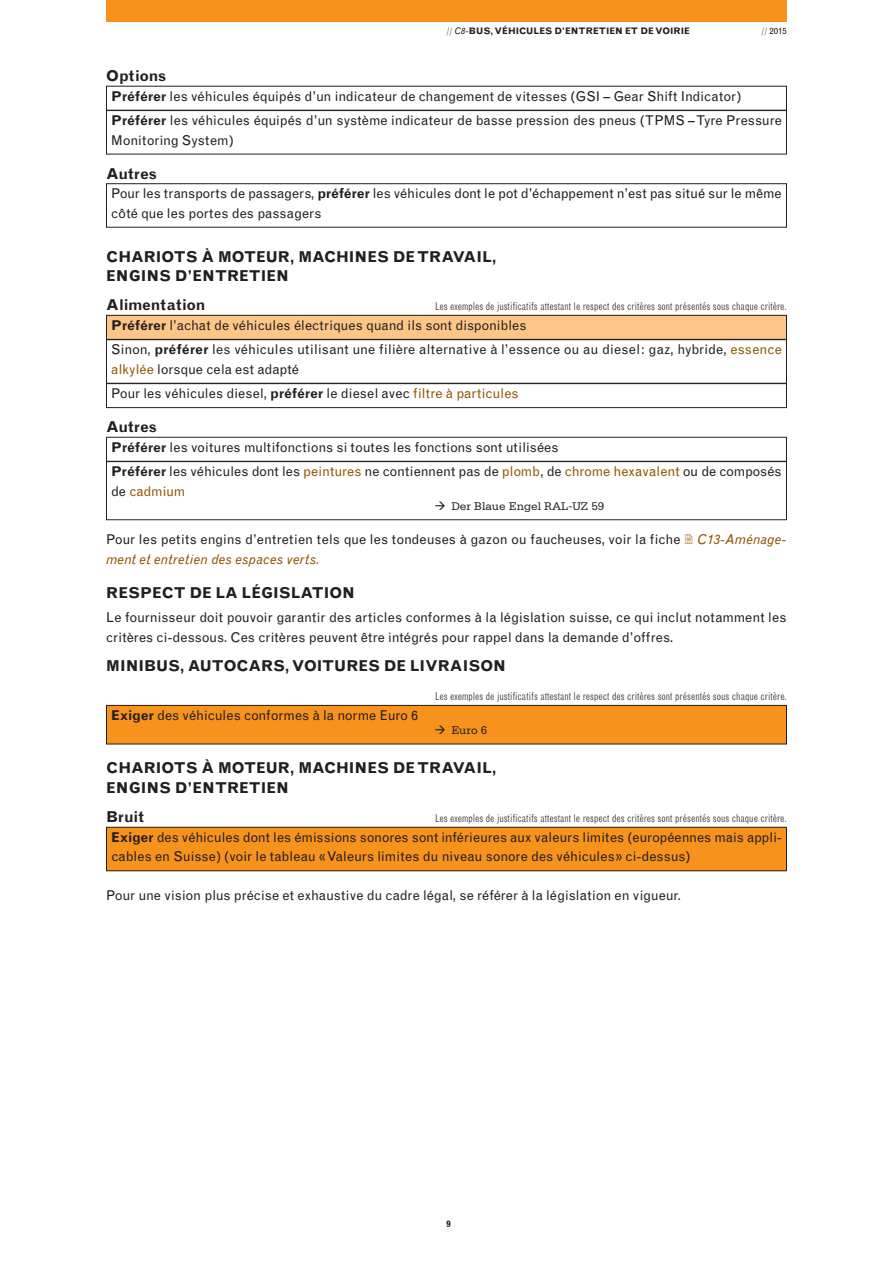
<style>
.page{position:relative;width:893px;height:1263px;background:#fff}
.page>*{position:absolute;margin:0;border:0;box-sizing:border-box;transform-origin:0 0}
.t1{font:700 15px/19.5px "Grotesque";color:#231f20}
.t2{font:13.5px/19.5px "Grotesque";color:#231f20}
.t3{font:13.5px "Grotesque";letter-spacing:-.01em;color:#905500}
.t4{font:11.7px "Serifa";color:#231f20}
.t5{font:300 condensed 10.5px "Grotesque";color:#231f20}
.t6{font:700 9px "Grotesque";color:#231f20}
.t7{font:9px "Grotesque";color:#231f20}
.s1{font-weight:300}
.s2{font-weight:400;font-style:italic}
.s3{font-weight:700}
.s4{color:#905500}
.s5{color:#231f20}
.s6{font-style:italic;color:#905500}
</style>
<div class="page">
<div style="left:106px;top:110px;width:681px;height:44px;border:1px solid #231f20"></div>
<div style="left:106px;top:183px;width:681px;height:44px;border:1px solid #231f20"></div>
<div style="left:106px;top:315px;width:680px;height:24px;background:#fdc689"></div>
<div style="left:106px;top:315px;width:681px;height:24px;border:1px solid #231f20"></div>
<div style="left:106px;top:339px;width:681px;height:44px;border:1px solid #231f20"></div>
<div style="left:106px;top:383px;width:681px;height:25px;border:1px solid #231f20"></div>
<div style="left:106px;top:437px;width:681px;height:24px;border:1px solid #231f20"></div>
<div style="left:106px;top:461px;width:681px;height:59px;border:1px solid #231f20"></div>
<div style="left:106px;top:705px;width:680px;height:39px;background:#f7931d"></div>
<div style="left:106px;top:705px;width:681px;height:39px;border:1px solid #231f20"></div>
<div style="left:106px;top:827px;width:680px;height:44px;background:#f7931d"></div>
<div style="left:106px;top:827px;width:681px;height:44px;border:1px solid #231f20"></div>
<div style="left:106px;top:0;width:681px;height:21px;background:#f7931d"></div>
<p class="t1" style="left:106px;top:67px;width:61px">Options</p>
<p class="t6" style="left:446px;top:28px;width:245px"><span class="s1">//</span> <span class="s2">C8-</span>BUS, VÉHICULES D’ENTRETIEN ET DE VOIRIE</p>
<p class="t7" style="left:761px;top:28px;width:27px"><span class="s1">//</span> 2015</p>
<p class="t2" style="left:111px;top:85px;width:672px;line-height:24.3px"><span class="s3">Préférer</span> les véhicules équipés d’un indicateur de changement de vitesses (GSI – Gear Shift Indicator)<br><span class="s3">Préférer</span> les véhicules équipés d’un système indicateur de basse pression des pneus (TPMS – Tyre Pressure</p>
<p class="t2" style="left:111px;top:131px;width:124px">Monitoring System)</p>
<p class="t1" style="left:106px;top:165px;width:52px">Autres</p>
<p class="t2" style="left:111px;top:185px;width:672px">Pour les transports de passagers, <span class="s3">préférer</span> les véhicules dont le pot d’échappement n’est pas situé sur le même côté que les portes des passagers</p>
<p class="t1" style="left:106px;top:248px;width:392px">CHARIOTS À MOTEUR, MACHINES DE TRAVAIL,<br>ENGINS D’ENTRETIEN</p>
<p class="t1" style="left:106px;top:297px;width:101px">Alimentation</p>
<p class="t5" style="left:435px;top:302px;width:353px">Les exemples de justificatifs attestant le respect des critères sont présentés sous chaque critère.</p>
<p class="t2" style="left:111px;top:314px;width:672px;line-height:24.3px"><span class="s3">Préférer</span> l’achat de véhicules électriques quand ils sont disponibles<br>Sinon, <span class="s3">préférer</span> les véhicules utilisant une filière alternative à l’essence ou au diesel: gaz, hybride, <span class="s4">essence</span></p>
<p class="t2" style="left:111px;top:358px;width:409px;line-height:24.5px"><span class="s4">alkylée</span> lorsque cela est adapté<br>Pour les véhicules diesel, <span class="s3">préférer</span> le diesel avec <span class="s4">filtre à particules</span></p>
<p class="t1" style="left:106px;top:418px;width:52px">Autres</p>
<p class="t2" style="left:111px;top:436px;width:672px;line-height:24.3px"><span class="s3">Préférer</span> les voitures multifonctions si toutes les fonctions sont utilisées<br><span class="s3">Préférer</span> les véhicules dont les <span class="s4">peintures</span> ne contiennent pas de <span class="s4">plomb</span>, de <span class="s4">chrome hexavalent</span> ou de composés</p>
<p class="t3" style="left:111px;top:486px;width:76px"><span class="s5">de</span> cadmium</p>
<p class="t4" style="left:451px;top:502px;width:155px">Der Blaue Engel RAL-UZ 59</p>
<p class="t2" style="left:106px;top:531px;width:682px">Pour les petits engins d’entretien tels que les tondeuses à gazon ou faucheuses, voir la fiche <span class="s6">C13-Aménage&shy;ment et entretien des espaces verts.</span></p>
<p class="t1" style="left:106px;top:584px;width:250px">RESPECT DE LA LÉGISLATION</p>
<p class="t2" style="left:106px;top:609px;width:682px">Le fournisseur doit pouvoir garantir des articles conformes à la législation suisse, ce qui inclut notamment les critères ci-dessous. Ces critères peuvent être intégrés pour rappel dans la demande d’offres.</p>
<p class="t1" style="left:106px;top:657px;width:401px">MINIBUS, AUTOCARS, VOITURES DE LIVRAISON</p>
<p class="t5" style="left:435px;top:692px;width:353px">Les exemples de justificatifs attestant le respect des critères sont présentés sous chaque critère.</p>
<p class="t2" style="left:111px;top:706px;width:308px"><span class="s3">Exiger</span> des véhicules conformes à la norme Euro 6</p>
<p class="t4" style="left:451px;top:727px;width:37px">Euro 6</p>
<p class="t1" style="left:106px;top:760px;width:392px">CHARIOTS À MOTEUR, MACHINES DE TRAVAIL,<br>ENGINS D’ENTRETIEN</p>
<p class="t1" style="left:106px;top:808px;width:39px">Bruit</p>
<p class="t5" style="left:435px;top:814px;width:353px">Les exemples de justificatifs attestant le respect des critères sont présentés sous chaque critère.</p>
<p class="t2" style="left:111px;top:828px;width:672px"><span class="s3">Exiger</span> des véhicules dont les émissions sonores sont inférieures aux valeurs limites (européennes mais appli&shy;cables en Suisse) (voir le tableau «Valeurs limites du niveau sonore des véhicules» ci-dessus)</p>
<p class="t2" style="left:106px;top:887px;width:576px">Pour une vision plus précise et exhaustive du cadre légal, se référer à la législation en vigueur.</p>
<p class="t6" style="left:446px;top:1220px;width:6px">9</p>
</div>
